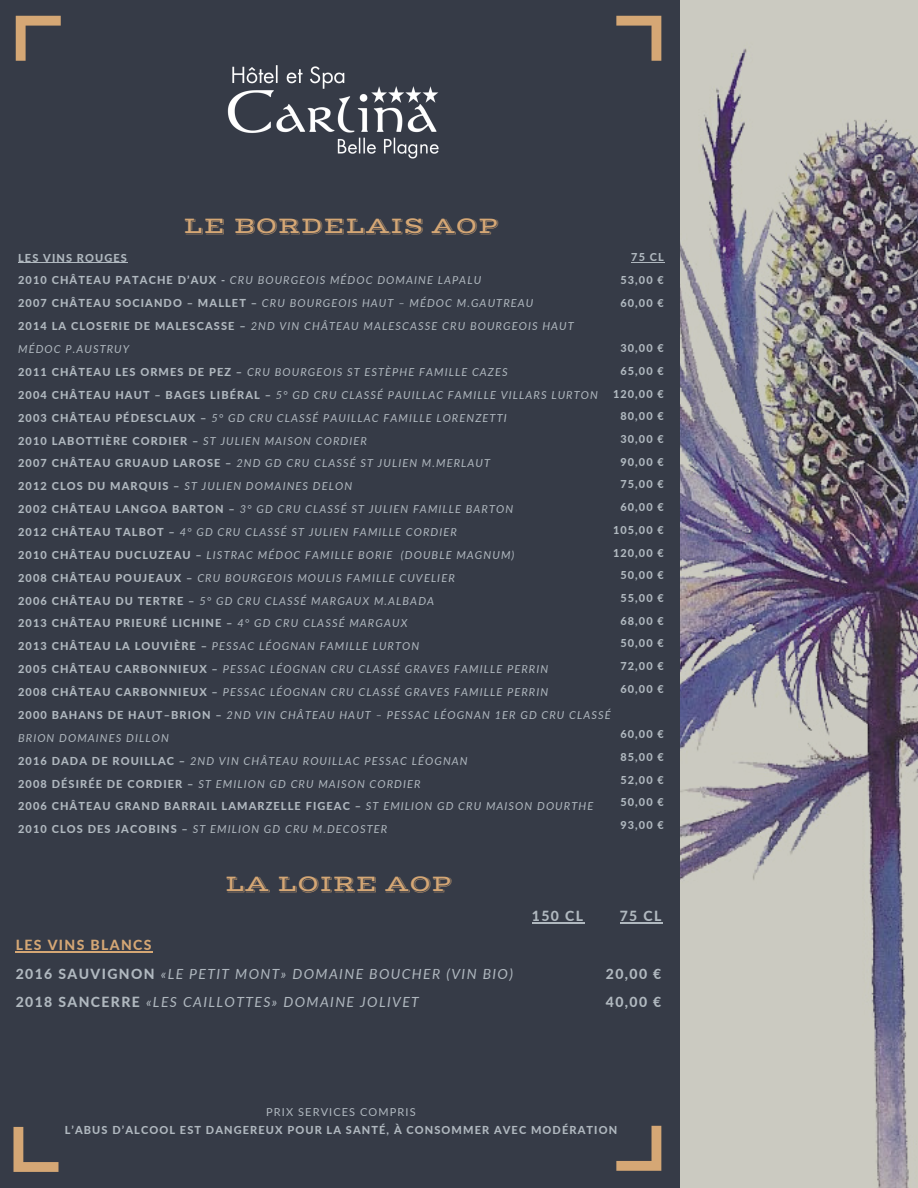
<style>
.page{position:relative;width:918px;height:1188px;background:#363b47}
.page>*{position:absolute;margin:0;border:0;box-sizing:border-box;transform-origin:0 0}
.t1{font:23.55px "Vast Shadow";color:#d5a775}
.t2{font:italic 13.95px "Lato";letter-spacing:.1em;color:#b0b8bf}
.t3{font:800 13.95px "Lato";letter-spacing:.1em;color:#b0b8bf}
.t4{font:800 13.95px "Lato";letter-spacing:.1em;color:#d5a775}
.t5{font:italic 10.95px/22.8px "Lato";letter-spacing:.1em;color:#b0b8bf}
.t6{font:800 10.95px "Lato";letter-spacing:.1em;color:#b0b8bf}
.t7{font:10.95px "Lato";letter-spacing:.1em;color:#b0b8bf}
.s1{font-weight:800;font-style:normal}
.s2{font-weight:400;font-style:italic}
</style>
<div class="page">
<svg style="left:16px;top:16px;width:45px;height:45px"></svg>
<svg style="left:616px;top:1126px;width:45px;height:45px"></svg>
<svg style="left:616px;top:16px;width:45px;height:45px"></svg>
<svg style="left:14px;top:1127px;width:44px;height:45px"></svg>
<img style="left:681px;top:0;width:237px;height:1188px">
<img style="left:227px;top:65px;width:212px;height:94px">
<hr style="left:18px;top:262px;width:110px;height:1px;background:#b0b8bf">
<hr style="left:631px;top:262px;width:34px;height:1px;background:#b0b8bf">
<hr style="left:16px;top:951px;width:137px;height:1px;background:#d5a775">
<hr style="left:620px;top:922px;width:43px;height:2px;background:#b0b8bf">
<hr style="left:532px;top:922px;width:52px;height:2px;background:#b0b8bf">
<p class="t1" style="left:183px;top:212px;width:317px">LE BORDELAIS AOP</p>
<p class="t6" style="left:631px;top:251px;width:34px">75 CL</p>
<p class="t6" style="left:620px;top:273px;width:45px">53,00 €</p>
<p class="t6" style="left:620px;top:296px;width:45px">60,00 €</p>
<p class="t6" style="left:620px;top:341px;width:45px">30,00 €</p>
<p class="t6" style="left:620px;top:364px;width:45px">65,00 €</p>
<p class="t6" style="left:613px;top:387px;width:52px">120,00 €</p>
<p class="t6" style="left:620px;top:410px;width:45px">80,00 €</p>
<p class="t6" style="left:620px;top:432px;width:45px">30,00 €</p>
<p class="t6" style="left:620px;top:455px;width:45px">90,00 €</p>
<p class="t6" style="left:620px;top:478px;width:45px">75,00 €</p>
<p class="t6" style="left:620px;top:500px;width:45px">60,00 €</p>
<p class="t6" style="left:613px;top:523px;width:52px">105,00 €</p>
<p class="t6" style="left:613px;top:546px;width:52px">120,00 €</p>
<p class="t6" style="left:620px;top:568px;width:45px">50,00 €</p>
<p class="t6" style="left:620px;top:591px;width:45px">55,00 €</p>
<p class="t6" style="left:620px;top:614px;width:45px">68,00 €</p>
<p class="t6" style="left:620px;top:637px;width:45px">50,00 €</p>
<p class="t6" style="left:620px;top:659px;width:45px">72,00 €</p>
<p class="t6" style="left:620px;top:682px;width:45px">60,00 €</p>
<p class="t6" style="left:620px;top:727px;width:45px">60,00 €</p>
<p class="t6" style="left:620px;top:750px;width:45px">85,00 €</p>
<p class="t6" style="left:620px;top:773px;width:45px">52,00 €</p>
<p class="t6" style="left:620px;top:795px;width:45px">50,00 €</p>
<p class="t6" style="left:620px;top:818px;width:45px">93,00 €</p>
<p class="t6" style="left:18px;top:251px;width:110px">LES VINS ROUGES</p>
<p class="t5" style="left:18px;top:269px;width:465px"><span class="s1">2010 CHÂTEAU PATACHE D’AUX -</span> CRU BOURGEOIS MÉDOC DOMAINE LAPALU</p>
<p class="t5" style="left:18px;top:292px;width:517px"><span class="s1">2007 CHÂTEAU SOCIANDO – MALLET –</span> CRU BOURGEOIS HAUT – MÉDOC M.GAUTREAU</p>
<p class="t5" style="left:18px;top:315px;width:557px"><span class="s1">2014 LA CLOSERIE DE MALESCASSE –</span> 2ND VIN CHÂTEAU MALESCASSE CRU BOURGEOIS HAUT<br>MÉDOC P.AUSTRUY</p>
<p class="t5" style="left:18px;top:360px;width:491px"><span class="s1">2011 CHÂTEAU LES ORMES DE PEZ –</span> CRU BOURGEOIS ST ESTÈPHE FAMILLE CAZES</p>
<p class="t5" style="left:18px;top:383px;width:581px"><span class="s1">2004 CHÂTEAU HAUT – BAGES LIBÉRAL –</span> 5° GD CRU CLASSÉ PAUILLAC FAMILLE VILLARS LURTON</p>
<p class="t5" style="left:18px;top:406px;width:490px"><span class="s1">2003 CHÂTEAU PÉDESCLAUX –</span> 5° GD CRU CLASSÉ PAUILLAC FAMILLE LORENZETTI</p>
<p class="t6" style="left:18px;top:434px;width:350px">2010 LABOTTIÈRE CORDIER – <span class="s2">ST JULIEN MAISON CORDIER</span></p>
<p class="t5" style="left:18px;top:452px;width:474px"><span class="s1">2007 CHÂTEAU GRUAUD LAROSE –</span> 2ND GD CRU CLASSÉ ST JULIEN M.MERLAUT</p>
<p class="t5" style="left:18px;top:475px;width:336px"><span class="s1">2012 CLOS DU MARQUIS –</span> ST JULIEN DOMAINES DELON</p>
<p class="t5" style="left:18px;top:497px;width:497px"><span class="s1">2002 CHÂTEAU LANGOA BARTON –</span> 3° GD CRU CLASSÉ ST JULIEN FAMILLE BARTON</p>
<p class="t5" style="left:18px;top:520px;width:440px"><span class="s1">2012 CHÂTEAU TALBOT –</span> 4° GD CRU CLASSÉ ST JULIEN FAMILLE CORDIER</p>
<p class="t5" style="left:18px;top:543px;width:498px"><span class="s1">2010 CHÂTEAU DUCLUZEAU –</span> LISTRAC MÉDOC FAMILLE BORIE (DOUBLE MAGNUM)</p>
<p class="t5" style="left:18px;top:566px;width:438px"><span class="s1">2008 CHÂTEAU POUJEAUX –</span> CRU BOURGEOIS MOULIS FAMILLE CUVELIER</p>
<p class="t5" style="left:18px;top:589px;width:418px"><span class="s1">2006 CHÂTEAU DU TERTRE –</span> 5° GD CRU CLASSÉ MARGAUX M.ALBADA</p>
<p class="t6" style="left:18px;top:617px;width:391px">2013 CHÂTEAU PRIEURÉ LICHINE – <span class="s2">4° GD CRU CLASSÉ MARGAUX</span></p>
<p class="t5" style="left:18px;top:635px;width:403px"><span class="s1">2013 CHÂTEAU LA LOUVIÈRE –</span> PESSAC LÉOGNAN FAMILLE LURTON</p>
<p class="t5" style="left:18px;top:658px;width:532px"><span class="s1">2005 CHÂTEAU CARBONNIEUX –</span> PESSAC LÉOGNAN CRU CLASSÉ GRAVES FAMILLE PERRIN</p>
<p class="t5" style="left:18px;top:680px;width:532px"><span class="s1">2008 CHÂTEAU CARBONNIEUX –</span> PESSAC LÉOGNAN CRU CLASSÉ GRAVES FAMILLE PERRIN</p>
<p class="t5" style="left:18px;top:703px;width:594px"><span class="s1">2000 BAHANS DE HAUT–BRION –</span> 2ND VIN CHÂTEAU HAUT – PESSAC LÉOGNAN 1ER GD CRU CLASSÉ<br>BRION DOMAINES DILLON</p>
<p class="t5" style="left:18px;top:749px;width:451px"><span class="s1">2016 DADA DE ROUILLAC –</span> 2ND VIN CHÂTEAU ROUILLAC PESSAC LÉOGNAN</p>
<p class="t5" style="left:18px;top:772px;width:404px"><span class="s1">2008 DÉSIRÉE DE CORDIER –</span> ST EMILION GD CRU MAISON CORDIER</p>
<p class="t6" style="left:18px;top:800px;width:577px">2006 CHÂTEAU GRAND BARRAIL LAMARZELLE FIGEAC – <span class="s2">ST EMILION GD CRU MAISON DOURTHE</span></p>
<p class="t5" style="left:18px;top:818px;width:371px"><span class="s1">2010 CLOS DES JACOBINS –</span> ST EMILION GD CRU M.DECOSTER</p>
<p class="t1" style="left:225px;top:870px;width:228px">LA LOIRE AOP</p>
<p class="t4" style="left:16px;top:936px;width:137px">LES VINS BLANCS</p>
<p class="t2" style="left:16px;top:965px;width:499px"><span class="s1">2016 SAUVIGNON</span> «LE PETIT MONT» DOMAINE BOUCHER (VIN BIO)</p>
<p class="t2" style="left:16px;top:994px;width:405px"><span class="s1">2018 SANCERRE</span> «LES CAILLOTTES» DOMAINE JOLIVET</p>
<p class="t3" style="left:532px;top:908px;width:53px">150 CL</p>
<p class="t3" style="left:620px;top:908px;width:43px">75 CL</p>
<p class="t3" style="left:606px;top:965px;width:57px">20,00 €</p>
<p class="t3" style="left:606px;top:994px;width:57px">40,00 €</p>
<p class="t7" style="left:266px;top:1105px;width:151px">PRIX SERVICES COMPRIS</p>
<p class="t6" style="left:65px;top:1124px;width:554px">L’ABUS D’ALCOOL EST DANGEREUX POUR LA SANTÉ, À CONSOMMER AVEC MODÉRATION</p>
</div>
